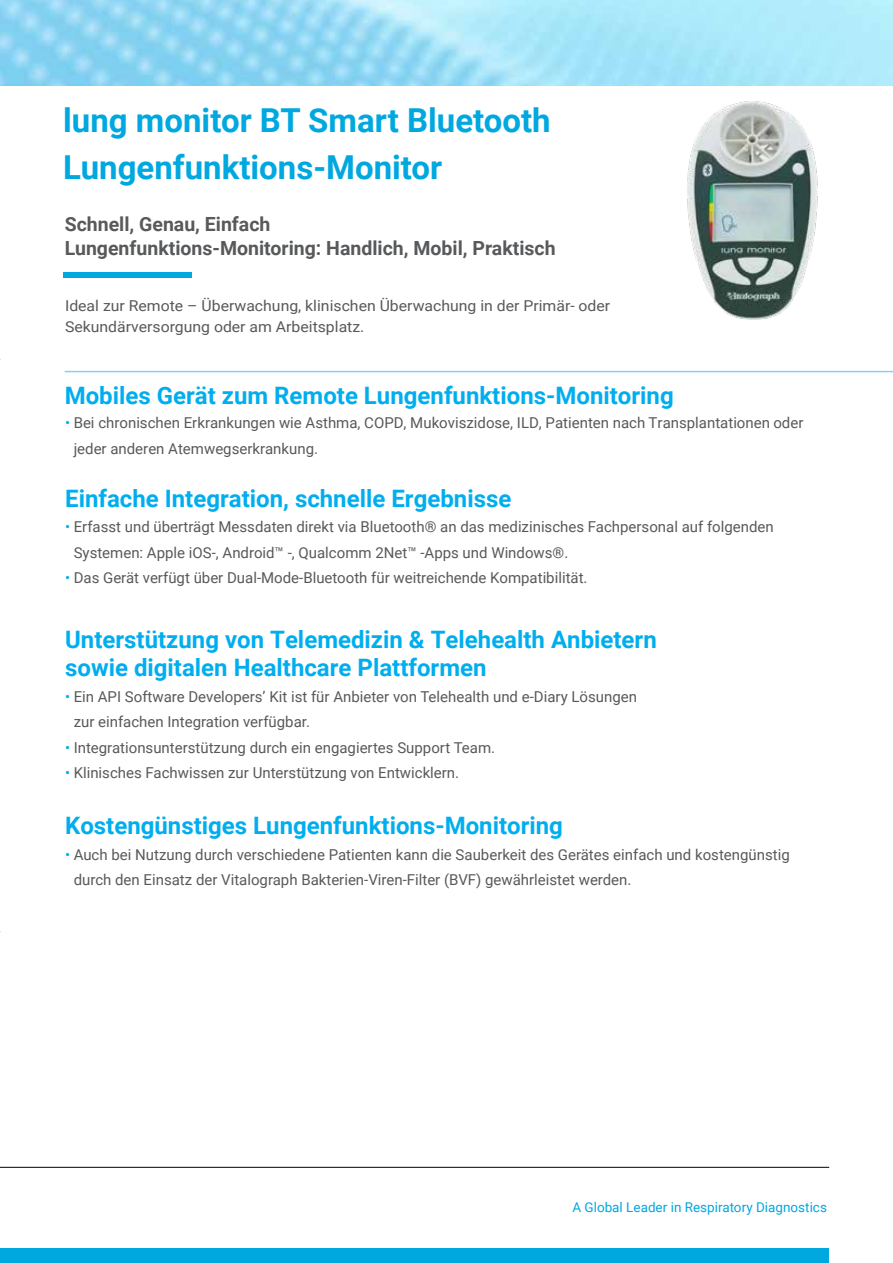
<style>
.page{position:relative;width:893px;height:1263px;background:#fff}
.page>*{position:absolute;margin:0;border:0;box-sizing:border-box;transform-origin:0 0}
.t1{font:700 33px/46.5px "Roboto";color:#00a8e0}
.t2{font:700 24px/28.8px "Roboto";color:#00aeef}
.t3{font:700 19.5px/23.5px "Roboto";color:#58595b}
.t4{font:15px/25.5px "Roboto";color:#58595b}
.t5{font:15px/21px "Roboto";color:#58595b;scale:1.05 1}
.t6{font:13.5px "Roboto";color:#00a8e0}
.s1{color:#00aeef}
</style>
<div class="page">
<hr style="left:0;top:1167px;width:829px;height:1px;background:#000">
<div style="left:0;top:1248px;width:829px;height:15px;background:#00a8e0"></div>
<img style="left:687px;top:101px;width:131px;height:219px">
<hr style="left:65px;top:371px;width:828px;height:1px;background:#00a8e0">
<div style="left:63px;top:272px;width:129px;height:6px;background:#00a8e0"></div>
<h1 class="t1" style="left:63px;top:96px;width:489px">lung monitor BT Smart Bluetooth<br>Lungenfunktions-Monitor</h1>
<h3 class="t3" style="left:65px;top:212px;width:492px">Schnell, Genau, Einfach<br>Lungenfunktions-Monitoring: Handlich, Mobil, Praktisch</h3>
<p class="t5" style="left:65px;top:294px;width:521px">Ideal zur Remote – Überwachung, klinischen Überwachung in der Primär- oder<br>Sekundärversorgung oder am Arbeitsplatz.</p>
<h2 class="t2" style="left:65px;top:381px;width:611px">Mobiles Gerät zum Remote Lungenfunktions-Monitoring</h2>
<p class="t4" style="left:74px;top:410px;width:731px;text-indent:-9px"><span class="s1">•</span> Bei chronischen Erkrankungen wie Asthma, COPD, Mukoviszidose, ILD, Patienten nach Transplantationen oder jeder anderen Atemwegserkrankung.</p>
<h2 class="t2" style="left:65px;top:483px;width:448px">Einfache Integration, schnelle Ergebnisse</h2>
<p class="t4" style="left:74px;top:514px;width:702px;text-indent:-9px"><span class="s1">•</span> Erfasst und überträgt Messdaten direkt via Bluetooth® an das medizinisches Fachpersonal auf folgenden<br>Systemen: Apple iOS-, Android™ -, Qualcomm 2Net™ -Apps und Windows®.</p>
<p class="t4" style="left:65px;top:565px;width:524px"><span class="s1">•</span> Das Gerät verfügt über Dual-Mode-Bluetooth für weitreichende Kompatibilität.</p>
<h2 class="t2" style="left:65px;top:624px;width:593px">Unterstützung von Telemedizin &amp; Telehealth Anbietern sowie digitalen Healthcare Plattformen</h2>
<p class="t4" style="left:74px;top:683px;width:565px;text-indent:-9px"><span class="s1">•</span> Ein API Software Developers’ Kit ist für Anbieter von Telehealth und e-Diary Lösungen zur einfachen Integration verfügbar.</p>
<p class="t4" style="left:65px;top:734px;width:431px"><span class="s1">•</span> Integrationsunterstützung durch ein engagiertes Support Team.</p>
<p class="t4" style="left:65px;top:760px;width:395px"><span class="s1">•</span> Klinisches Fachwissen zur Unterstützung von Entwicklern.</p>
<h2 class="t2" style="left:65px;top:810px;width:499px">Kostengünstiges Lungenfunktions-Monitoring</h2>
<p class="t4" style="left:74px;top:841px;width:718px;text-indent:-9px"><span class="s1">•</span> Auch bei Nutzung durch verschiedene Patienten kann die Sauberkeit des Gerätes einfach und kostengünstig durch den Einsatz der Vitalograph Bakterien-Viren-Filter (BVF) gewährleistet werden.</p>
<p class="t6" style="left:572px;top:1198px;width:256px">A Global Leader in Respiratory Diagnostics</p>
</div>
